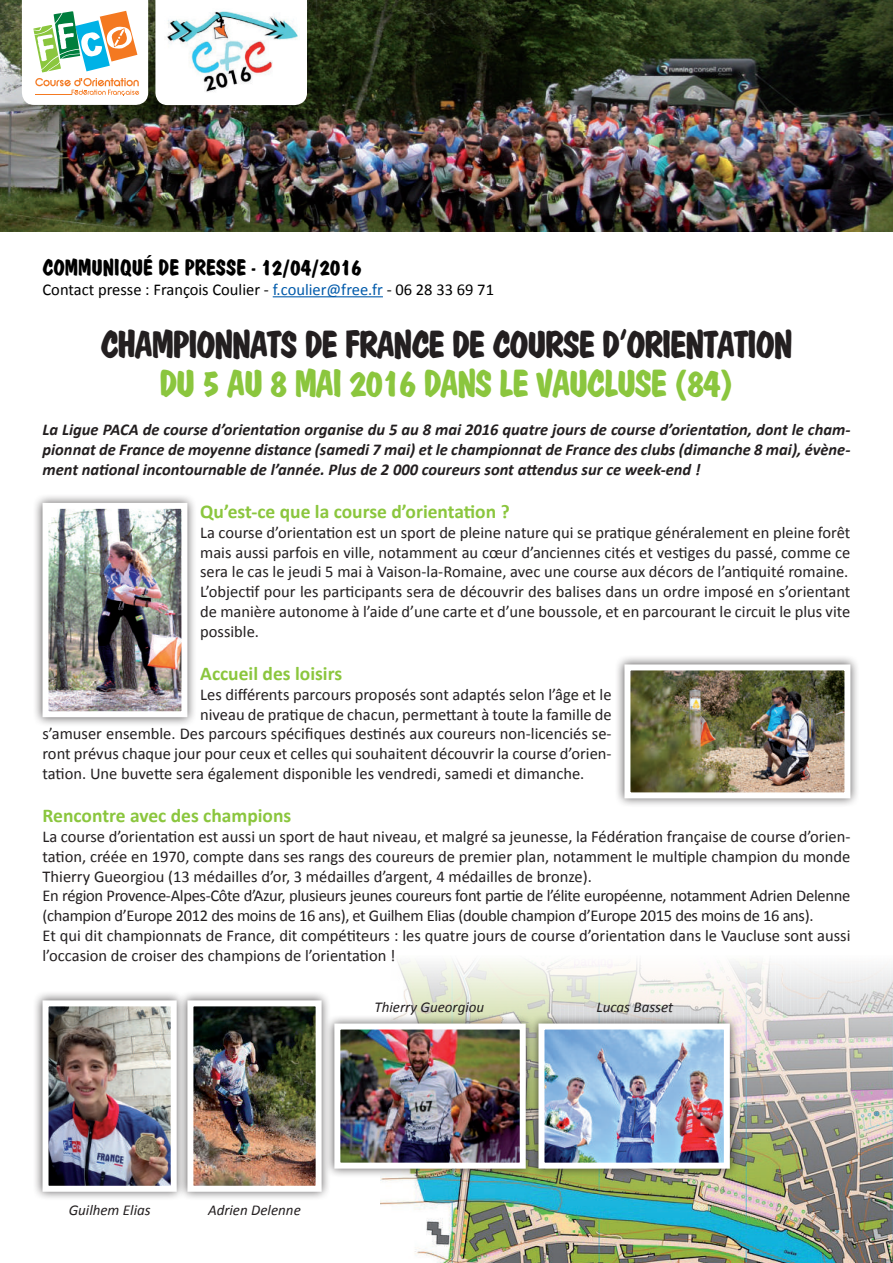
<style>
.page{position:relative;width:893px;height:1263px;background:#fff}
.page>*{position:absolute;margin:0;border:0;box-sizing:border-box;transform-origin:0 0}
.t1{font:37.5px "Joan";letter-spacing:-.03em;color:#231f20}
.t2{font:37.5px "Joan";letter-spacing:-.03em;color:#8bc63e}
.t3{font:22.5px "Joan";color:#000}
.t4{font:700 19.5px "Calibri";color:#8bc63e}
.t5{font:16.5px/19.8px "Calibri";color:#231f20}
.t6{font:italic 700 16.5px/19.8px "Calibri";color:#231f20;text-align:justify}
.t7{font:16.5px "Calibri";color:#000}
.t8{font:italic 15px "Calibri";color:#231f20}
.s1{color:#015aaa}
</style>
<div class="page">
<img style="left:381px;top:961px;width:512px;height:302px">
<img style="left:0;top:0;width:893px;height:232px">
<hr style="left:273px;top:296px;width:110px;height:1px;background:#015aaa">
<svg style="left:22px;top:0;width:126px;height:105px"></svg>
<svg style="left:155px;top:0;width:152px;height:105px"></svg>
<img style="left:165px;top:9px;width:134px;height:85px">
<div style="left:33px;top:493px;width:164px;height:234px;background:#231f20;opacity:.75"></div>
<img style="left:50px;top:510px;width:130px;height:200px">
<div style="left:43px;top:503px;width:144px;height:214px;border:6px solid #fff"></div>
<div style="left:615px;top:655px;width:245px;height:153px;background:#231f20;opacity:.75"></div>
<img style="left:631px;top:671px;width:212px;height:120px">
<div style="left:624px;top:664px;width:226px;height:134px;border:6px solid #fff"></div>
<div style="left:325px;top:1014px;width:210px;height:164px;background:#231f20;opacity:.75"></div>
<img style="left:341px;top:1030px;width:178px;height:131px">
<div style="left:334px;top:1023px;width:192px;height:145px;border:6px solid #fff"></div>
<div style="left:529px;top:1014px;width:210px;height:164px;background:#231f20;opacity:.75"></div>
<img style="left:545px;top:1030px;width:178px;height:131px">
<div style="left:538px;top:1023px;width:192px;height:145px;border:6px solid #fff"></div>
<div style="left:33px;top:990px;width:153px;height:211px;background:#231f20;opacity:.75"></div>
<img style="left:50px;top:1007px;width:120px;height:178px">
<div style="left:43px;top:1000px;width:134px;height:192px;border:6px solid #fff"></div>
<div style="left:178px;top:990px;width:153px;height:211px;background:#231f20;opacity:.75"></div>
<img style="left:194px;top:1007px;width:121px;height:178px">
<div style="left:187px;top:1000px;width:135px;height:192px;border:6px solid #fff"></div>
<h2 class="t3" style="left:43px;top:254px;width:321px">COMMUNIQUÉ DE PRESSE - 12/04/2016</h2>
<p class="t7" style="left:43px;top:279px;width:453px">Contact presse : François Coulier - <span class="s1">f.coulier@free.fr</span> - 06 28 33 69 71</p>
<h1 class="t1" style="left:100px;top:322px;width:694px">CHAMPIONNATS DE FRANCE DE COURSE D’ORIENTATION</h1>
<h1 class="t2" style="left:159px;top:361px;width:576px">DU 5 AU 8 MAI 2016 DANS LE VAUCLUSE (84)</h1>
<p class="t6" style="left:43px;top:420px;width:809px">La Ligue PACA de course d’orientation organise du 5 au 8 mai 2016 quatre jours de course d’orientation, dont le cham&shy;pionnat de France de moyenne distance (samedi 7 mai) et le championnat de France des clubs (dimanche 8 mai), évène&shy;ment national incontournable de l’année. Plus de 2 000 coureurs sont attendus sur ce week-end !</p>
<p class="t4" style="left:200px;top:499px;width:311px">Qu’est-ce que la course d’orientation ?</p>
<p class="t5" style="left:200px;top:522px;width:652px">La course d’orientation est un sport de pleine nature qui se pratique généralement en pleine forêt mais aussi parfois en ville, notamment au cœur d’anciennes cités et vestiges du passé, comme ce sera le cas le jeudi 5 mai à Vaison-la-Romaine, avec une course aux décors de l’antiquité romaine.<br>L’objectif pour les participants sera de découvrir des balises dans un ordre imposé en s’orientant de manière autonome à l’aide d’une carte et d’une boussole, et en parcourant le circuit le plus vite possible.</p>
<p class="t4" style="left:200px;top:661px;width:143px">Accueil des loisirs</p>
<p class="t5" style="left:200px;top:684px;width:413px">Les différents parcours proposés sont adaptés selon l’âge et le</p>
<p class="t5" style="left:200px;top:704px;width:413px">niveau de pratique de chacun, permettant à toute la famille de</p>
<p class="t5" style="left:43px;top:724px;width:571px">s’amuser ensemble. Des parcours spécifiques destinés aux coureurs non-licenciés se-</p>
<p class="t5" style="left:43px;top:744px;width:571px">ront prévus chaque jour pour ceux et celles qui souhaitent découvrir la course d’orien-</p>
<p class="t5" style="left:43px;top:764px;width:543px">tation. Une buvette sera également disponible les vendredi, samedi et dimanche.</p>
<p class="t4" style="left:43px;top:803px;width:250px">Rencontre avec des champions</p>
<p class="t5" style="left:43px;top:827px;width:809px">La course d’orientation est aussi un sport de haut niveau, et malgré sa jeunesse, la Fédération française de course d’orien&shy;tation, créée en 1970, compte dans ses rangs des coureurs de premier plan, notamment le multiple champion du monde Thierry Gueorgiou (13 médailles d’or, 3 médailles d’argent, 4 médailles de bronze).<br>En région Provence-Alpes-Côte d’Azur, plusieurs jeunes coureurs font partie de l’élite européenne, notamment Adrien Delenne (champion d’Europe 2012 des moins de 16 ans), et Guilhem Elias (double champion d’Europe 2015 des moins de 16 ans).<br>Et qui dit championnats de France, dit compétiteurs : les quatre jours de course d’orientation dans le Vaucluse sont aussi l’occasion de croiser des champions de l’orientation !</p>
<p class="t8" style="left:374px;top:996px;width:111px">Thierry Gueorgiou</p>
<p class="t8" style="left:596px;top:996px;width:78px">Lucas Basset</p>
<p class="t8" style="left:69px;top:1200px;width:83px">Guilhem Elias</p>
<p class="t8" style="left:208px;top:1200px;width:94px">Adrien Delenne</p>
</div>
